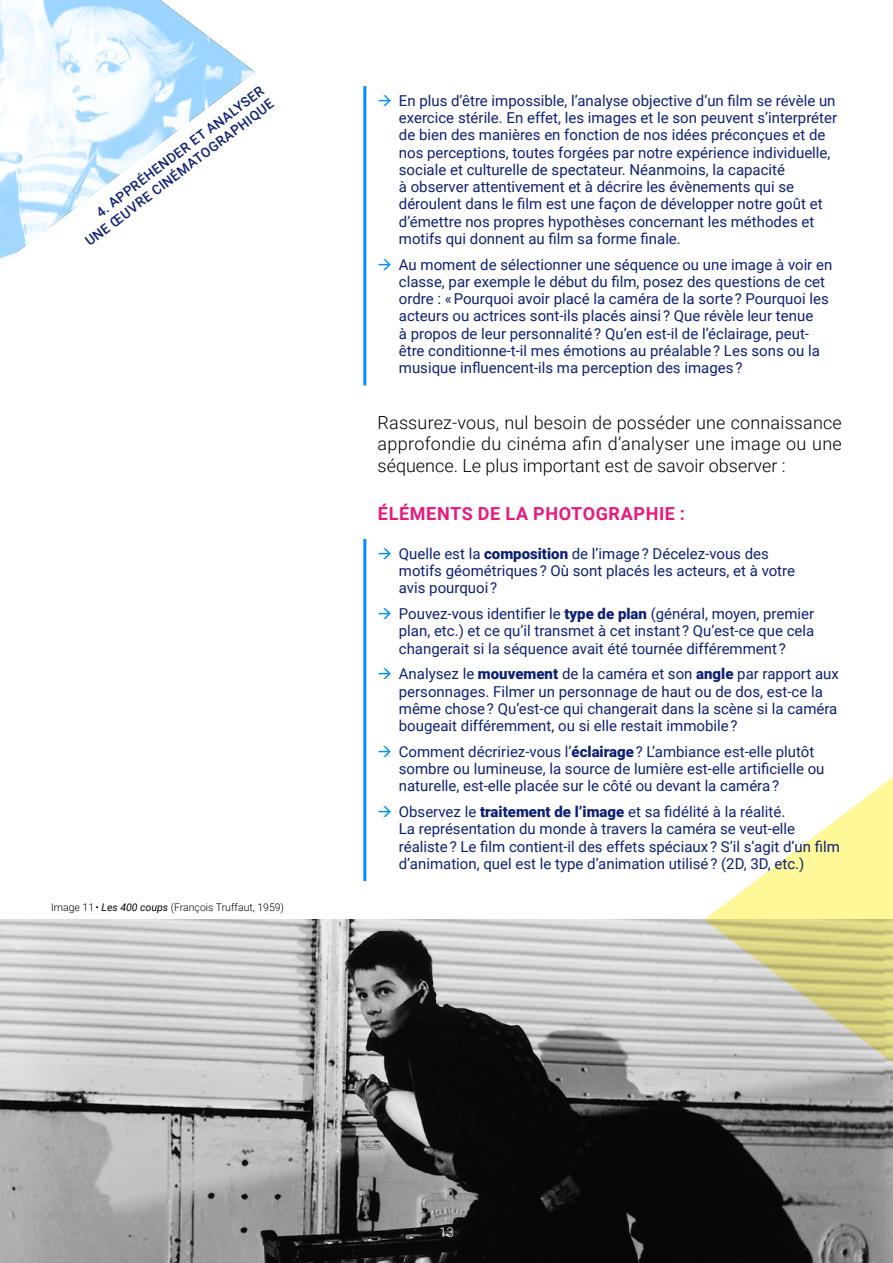
<style>
.page{position:relative;width:893px;height:1263px;background:#fff}
.page>*{position:absolute;margin:0;border:0;box-sizing:border-box;transform-origin:0 0}
.t1{font:300 18px/21.6px "Roboto";color:#000;text-align:justify}
.t2{font:700 18px "Roboto";letter-spacing:.035em;color:#e71a80}
.t3{font:15px/17.2px "Roboto";color:#0d2078}
.t4{font:500 13.5px/16.2px "Roboto";color:#0d2078;text-align:right}
.t5{font:300 13.5px "Roboto";color:#fff}
.t6{font:300 10.5px "Roboto";color:#000}
.s1{font-weight:400;font-style:italic}
.s2{font-weight:900}
</style>
<div class="page">
<img style="left:0;top:920px;width:893px;height:343px">
<svg style="left:704px;top:777px;width:189px;height:286px"></svg>
<img style="left:0;top:0;width:255px;height:265px">
<hr style="left:363px;top:86px;width:3px;height:299px;background:#008ffa">
<hr style="left:363px;top:539px;width:3px;height:342px;background:#008ffa">
<p class="t4" style="left:72px;top:222px;width:234px;rotate:-37deg">4. APPRÉHENDER ET ANALYSER<br>UNE ŒUVRE CINÉMATOGRAPHIQUE</p>
<p class="t6" style="left:51px;top:900px;width:235px">Image 11 • <span class="s1">Les 400 coups</span> (François Truffaut, 1959)</p>
<p class="t3" style="left:399px;top:91px;width:440px">En plus d’être impossible, l’analyse objective d’un film se révèle un exercice stérile. En effet, les images et le son peuvent s’interpréter de bien des manières en fonction de nos idées préconçues et de nos perceptions, toutes forgées par notre expérience individuelle, sociale et culturelle de spectateur. Néanmoins, la capacité<br>à observer attentivement et à décrire les évènements qui se déroulent dans le film est une façon de développer notre goût et d’émettre nos propres hypothèses concernant les méthodes et motifs qui donnent au film sa forme finale.</p>
<p class="t3" style="left:399px;top:255px;width:435px">Au moment de sélectionner une séquence ou une image à voir en classe, par exemple le début du film, posez des questions de cet ordre : « Pourquoi avoir placé la caméra de la sorte ? Pourquoi les acteurs ou actrices sont-ils placés ainsi ? Que révèle leur tenue<br>à propos de leur personnalité ? Qu’en est-il de l’éclairage, peut&shy;être conditionne-t-il mes émotions au préalable ? Les sons ou la musique influencent-ils ma perception des images ?</p>
<p class="t1" style="left:378px;top:411px;width:466px">Rassurez-vous, nul besoin de posséder une connaissance approfondie du cinéma afin d’analyser une image ou une séquence. Le plus important est de savoir observer :</p>
<p class="t2" style="left:378px;top:501px;width:309px">ÉLÉMENTS DE LA PHOTOGRAPHIE :</p>
<p class="t3" style="left:399px;top:544px;width:398px">Quelle est la <span class="s2">composition</span> de l’image ? Décelez-vous des motifs géométriques ? Où sont placés les acteurs, et à votre avis pourquoi ?</p>
<p class="t3" style="left:399px;top:604px;width:417px;text-align:justify">Pouvez-vous identifier le <span class="s2">type de plan</span> (général, moyen, premier plan, etc.) et ce qu’il transmet à cet instant ? Qu’est-ce que cela changerait si la séquence avait été tournée différemment ?</p>
<p class="t3" style="left:399px;top:665px;width:442px">Analysez le <span class="s2">mouvement</span> de la caméra et son <span class="s2">angle</span> par rapport aux personnages. Filmer un personnage de haut ou de dos, est-ce la même chose ? Qu’est-ce qui changerait dans la scène si la caméra bougeait différemment, ou si elle restait immobile ?</p>
<p class="t3" style="left:399px;top:742px;width:427px">Comment décririez-vous l’<span class="s2">éclairage</span> ? L’ambiance est-elle plutôt sombre ou lumineuse, la source de lumière est-elle artificielle ou naturelle, est-elle placée sur le côté ou devant la caméra ?</p>
<p class="t3" style="left:399px;top:802px;width:442px">Observez le <span class="s2">traitement de l’image</span> et sa fidélité à la réalité.<br>La représentation du monde à travers la caméra se veut-elle réaliste ? Le film contient-il des effets spéciaux ? S’il s’agit d’un film d’animation, quel est le type d’animation utilisé ? (2D, 3D, etc.)</p>
<p class="t5" style="left:439px;top:1223px;width:16px">13</p>
</div>
